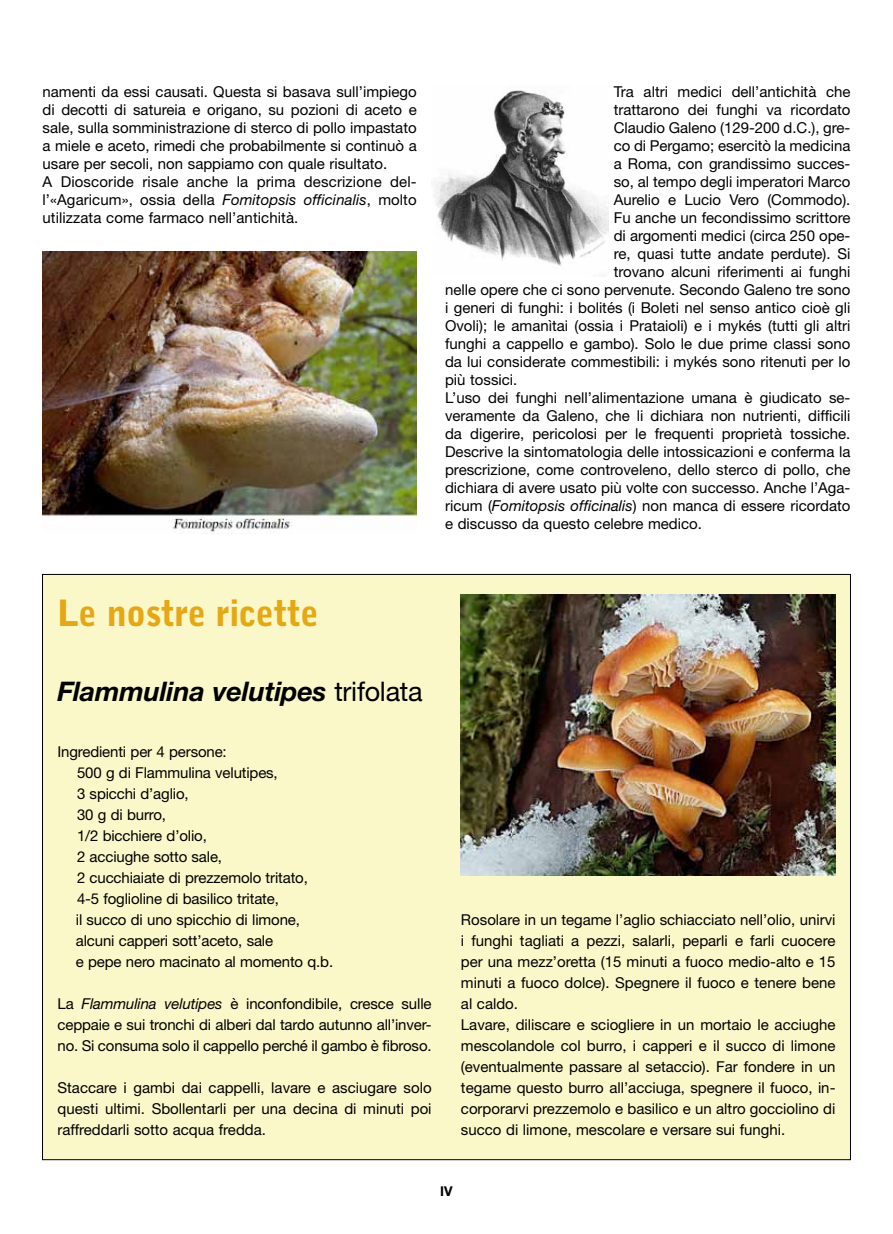
<style>
.page{position:relative;width:893px;height:1234px;background:#fff}
.page>*{position:absolute;margin:0;border:0;box-sizing:border-box;transform-origin:0 0}
.t1{font:900 36px "Bell Gothic";letter-spacing:-.015em;color:#e5a812}
.t2{font:italic 700 27px "Helvetica Neue";letter-spacing:-.01em;color:#000}
.t3{font:15px/21px "Helvetica Neue";color:#000}
.t4{font:700 13.5px "Helvetica Neue";color:#000}
.s1{font-style:italic}
.s2{font-weight:400;font-style:normal}
</style>
<div class="page">
<div style="left:43px;top:574px;width:807px;height:585px;background:#faf7c8"></div>
<img style="left:43px;top:251px;width:374px;height:283px">
<img style="left:432px;top:90px;width:176px;height:186px">
<img style="left:461px;top:594px;width:374px;height:281px">
<p class="t3" style="left:43px;top:82px;width:376px;line-height:18px">namenti da essi causati. Questa si basava sull’impiego di decotti di satureia e origano, su pozioni di aceto e sale, sulla somministrazione di sterco di pollo impastato a miele e aceto, rimedi che probabilmente si continuò a usare per secoli, non sappiamo con quale risultato.<br>A Dioscoride risale anche la prima descrizione del&shy;l’«Agaricum», ossia della <span class="s1">Fomitopsis officinalis</span>, molto utilizzata come farmaco nell’antichità.</p>
<p class="t3" style="left:614px;top:81px;width:238px">Tra altri medici dell’antichità che</p>
<p class="t3" style="left:614px;top:99px;width:238px">trattarono dei funghi va ricordato</p>
<p class="t3" style="left:614px;top:117px;width:238px">Claudio Galeno (129-200 d.C.), gre-</p>
<p class="t3" style="left:614px;top:135px;width:238px">co di Pergamo; esercitò la medicina</p>
<p class="t3" style="left:614px;top:153px;width:238px">a Roma, con grandissimo succes-</p>
<p class="t3" style="left:614px;top:171px;width:238px">so, al tempo degli imperatori Marco</p>
<p class="t3" style="left:614px;top:189px;width:238px">Aurelio e Lucio Vero (Commodo).</p>
<p class="t3" style="left:614px;top:207px;width:238px">Fu anche un fecondissimo scrittore</p>
<p class="t3" style="left:614px;top:225px;width:238px">di argomenti medici (circa 250 ope-</p>
<p class="t3" style="left:614px;top:243px;width:238px">re, quasi tutte andate perdute). Si</p>
<p class="t3" style="left:614px;top:261px;width:238px">trovano alcuni riferimenti ai funghi</p>
<p class="t3" style="left:445px;top:279px;width:407px">nelle opere che ci sono pervenute. Secondo Galeno tre sono</p>
<p class="t3" style="left:445px;top:297px;width:407px">i generi di funghi: i bolités (i Boleti nel senso antico cioè gli</p>
<p class="t3" style="left:445px;top:315px;width:407px">Ovoli); le amanìtai (ossia i Prataioli) e i mykés (tutti gli altri</p>
<p class="t3" style="left:445px;top:333px;width:407px">funghi a cappello e gambo). Solo le due prime classi sono</p>
<p class="t3" style="left:445px;top:351px;width:407px">da lui considerate commestibili: i mykés sono ritenuti per lo</p>
<p class="t3" style="left:445px;top:369px;width:74px">più tossici.</p>
<p class="t3" style="left:445px;top:387px;width:407px">L’uso dei funghi nell’alimentazione umana è giudicato se-</p>
<p class="t3" style="left:445px;top:405px;width:407px">veramente da Galeno, che li dichiara non nutrienti, difficili</p>
<p class="t3" style="left:445px;top:423px;width:407px">da digerire, pericolosi per le frequenti proprietà tossiche.</p>
<p class="t3" style="left:445px;top:441px;width:407px">Descrive la sintomatologia delle intossicazioni e conferma la</p>
<p class="t3" style="left:445px;top:459px;width:407px">prescrizione, come controveleno, dello sterco di pollo, che</p>
<p class="t3" style="left:445px;top:477px;width:407px">dichiara di avere usato più volte con successo. Anche l’Aga-</p>
<p class="t3" style="left:445px;top:495px;width:407px">ricum (<span class="s1">Fomitopsis officinalis</span>) non manca di essere ricordato</p>
<p class="t3" style="left:445px;top:513px;width:258px">e discusso da questo celebre medico.</p>
<h1 class="t1" style="left:58px;top:591px;width:263px">Le nostre ricette</h1>
<h2 class="t2" style="left:58px;top:674px;width:367px">Flammulina velutipes <span class="s2">trifolata</span></h2>
<p class="t3" style="left:76px;top:740px;width:259px;text-indent:-18px">Ingredienti per 4 persone:<br>500 g di Flammulina velutipes,<br>3 spicchi d’aglio,<br>30 g di burro,<br>1/2 bicchiere d’olio,<br>2 acciughe sotto sale,<br>2 cucchiaiate di prezzemolo tritato,<br>4-5 foglioline di basilico tritate,<br>il succo di uno spicchio di limone, alcuni capperi sott’aceto, sale<br>e pepe nero macinato al momento q.b.</p>
<p class="t3" style="left:58px;top:992px;width:376px;text-align:justify">La <span class="s1">Flammulina velutipes</span> è inconfondibile, cresce sulle ceppaie e sui tronchi di alberi dal tardo autunno all’inver&shy;no. Si consuma solo il cappello perché il gambo è fibroso.</p>
<p class="t3" style="left:58px;top:1076px;width:376px;text-align:justify">Staccare i gambi dai cappelli, lavare e asciugare solo questi ultimi. Sbollentarli per una decina di minuti poi raffreddarli sotto acqua fredda.</p>
<p class="t3" style="left:461px;top:908px;width:376px">Rosolare in un tegame l’aglio schiacciato nell’olio, unirvi i funghi tagliati a pezzi, salarli, peparli e farli cuocere per una mezz’oretta (15 minuti a fuoco medio-alto e 15 minuti a fuoco dolce). Spegnere il fuoco e tenere bene al caldo.<br>Lavare, diliscare e sciogliere in un mortaio le acciughe mescolandole col burro, i capperi e il succo di limone (eventualmente passare al setaccio). Far fondere in un tegame questo burro all’acciuga, spegnere il fuoco, in&shy;corporarvi prezzemolo e basilico e un altro gocciolino di succo di limone, mescolare e versare sui funghi.</p>
<p class="t4" style="left:440px;top:1182px;width:14px">IV</p>
</div>
